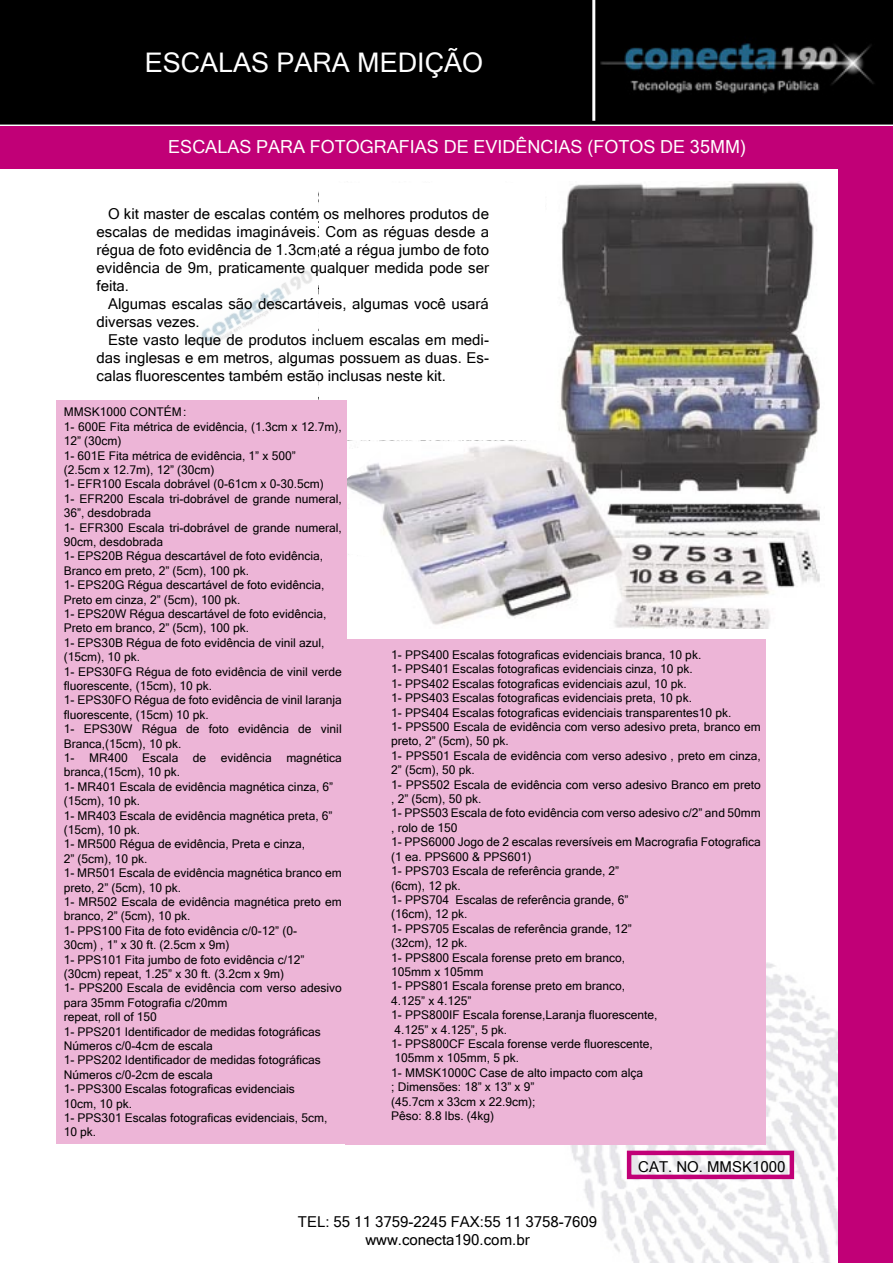
<style>
.page{position:relative;width:893px;height:1263px;background:#fff}
.page>*{position:absolute;margin:0;border:0;box-sizing:border-box;transform-origin:0 0}
.t1{font:27px "Microsoft Sans Serif";color:#fff}
.t2{font:18px "Microsoft Sans Serif";color:#fff}
.t3{font:15px/18px "Microsoft Sans Serif";color:#000;text-align:justify}
.t4{font:12px/14.4px "Microsoft Sans Serif";color:#000}
</style>
<div class="page">
<img style="left:0;top:0;width:892px;height:1263px">
<img style="left:172px;top:247px;width:147px;height:124px">
<hr style="left:592px;top:0;width:3px;height:121px;background:#fff">
<div style="left:0;top:126px;width:893px;height:42px;background:#c10077"></div>
<div style="left:839px;top:168px;width:54px;height:1095px;background:#c10077"></div>
<img style="left:319px;top:182px;width:506px;height:446px">
<div style="left:319px;top:183px;width:226px;height:257px;background:#fff"></div>
<svg style="left:346px;top:445px;width:51px;height:117px"></svg>
<div style="left:56px;top:400px;width:290px;height:744px;background:#edb5d7"></div>
<div style="left:346px;top:639px;width:420px;height:505px;background:#edb5d7"></div>
<div style="left:627px;top:1151px;width:167px;height:28px;border:4px solid #c10077"></div>
<h1 class="t1" style="left:145px;top:47px;width:340px">ESCALAS PARA MEDIÇÃO</h1>
<h2 class="t2" style="left:168px;top:136px;width:579px">ESCALAS PARA FOTOGRAFIAS DE EVIDÊNCIAS (FOTOS DE 35MM)</h2>
<p class="t3" style="left:97px;top:205px;width:394px;text-indent:11px">O kit master de escalas contém os melhores produtos de escalas de medidas imagináveis. Com as réguas desde a régua de foto evidência de 1.3cm até a régua jumbo de foto evidência de 9m, praticamente qualquer medida pode ser feita.</p>
<p class="t3" style="left:97px;top:295px;width:394px;text-indent:11px">Algumas escalas são descartáveis, algumas você usará diversas vezes.</p>
<p class="t3" style="left:97px;top:331px;width:394px;text-indent:11px">Este vasto leque de produtos incluem escalas em medi&shy;das inglesas e em metros, algumas possuem as duas. Es&shy;calas fluorescentes também estão inclusas neste kit.</p>
<p class="t4" style="left:64px;top:405px;width:279px">MMSK1000 CONTÉM:<br>1- 600E Fita métrica de evidência, (1.3cm x 12.7m), 12” (30cm)<br>1- 601E Fita métrica de evidência, 1” x 500”<br>(2.5cm x 12.7m), 12” (30cm)<br>1- EFR100 Escala dobrável (0-61cm x 0-30.5cm)<br>1- EFR200 Escala tri-dobrável de grande numeral, 36”, desdobrada<br>1- EFR300 Escala tri-dobrável de grande numeral, 90cm, desdobrada<br>1- EPS20B Régua descartável de foto evidência, Branco em preto, 2” (5cm), 100 pk.<br>1- EPS20G Régua descartável de foto evidência, Preto em cinza, 2” (5cm), 100 pk.<br>1- EPS20W Régua descartável de foto evidência, Preto em branco, 2” (5cm), 100 pk.<br>1- EPS30B Régua de foto evidência de vinil azul, (15cm), 10 pk.<br>1- EPS30FG Régua de foto evidência de vinil verde fluorescente, (15cm), 10 pk.<br>1- EPS30FO Régua de foto evidência de vinil laranja fluorescente, (15cm) 10 pk.<br>1- EPS30W Régua de foto evidência de vinil Branca,(15cm), 10 pk.<br>1- MR400 Escala de evidência magnética branca,(15cm), 10 pk.<br>1- MR401 Escala de evidência magnética cinza, 6” (15cm), 10 pk.<br>1- MR403 Escala de evidência magnética preta, 6” (15cm), 10 pk.<br>1- MR500 Régua de evidência, Preta e cinza,<br>2” (5cm), 10 pk.<br>1- MR501 Escala de evidência magnética branco em preto, 2” (5cm), 10 pk.<br>1- MR502 Escala de evidência magnética preto em branco, 2” (5cm), 10 pk.<br>1- PPS100 Fita de foto evidência c/0-12” (0-<br>30cm) , 1” x 30 ft. (2.5cm x 9m)<br>1- PPS101 Fita jumbo de foto evidência c/12” (30cm) repeat, 1.25” x 30 ft. (3.2cm x 9m)<br>1- PPS200 Escala de evidência com verso adesivo para 35mm Fotografia c/20mm<br>repeat, roll of 150<br>1- PPS201 Identificador de medidas fotográficas Números c/0-4cm de escala<br>1- PPS202 Identificador de medidas fotográficas Números c/0-2cm de escala<br>1- PPS300 Escalas fotograficas evidenciais<br>10cm, 10 pk.<br>1- PPS301 Escalas fotograficas evidenciais, 5cm, 10 pk.</p>
<p class="t4" style="left:391px;top:648px;width:371px">1- PPS400 Escalas fotograficas evidenciais branca, 10 pk.<br>1- PPS401 Escalas fotograficas evidenciais cinza, 10 pk.<br>1- PPS402 Escalas fotograficas evidenciais azul, 10 pk.<br>1- PPS403 Escalas fotograficas evidenciais preta, 10 pk.<br>1- PPS404 Escalas fotograficas evidenciais transparentes10 pk.<br>1- PPS500 Escala de evidência com verso adesivo preta, branco em preto, 2” (5cm), 50 pk.<br>1- PPS501 Escala de evidência com verso adesivo , preto em cinza, 2” (5cm), 50 pk.<br>1- PPS502 Escala de evidência com verso adesivo Branco em preto , 2” (5cm), 50 pk.<br>1- PPS503 Escala de foto evidência com verso adesivo c/2” and 50mm , rolo de 150<br>1- PPS6000 Jogo de 2 escalas reversíveis em Macrografia Fotografica (1 ea. PPS600 &amp; PPS601)<br>1- PPS703 Escala de referência grande, 2”<br>(6cm), 12 pk.<br>1- PPS704 Escalas de referência grande, 6”<br>(16cm), 12 pk.<br>1- PPS705 Escalas de referência grande, 12”<br>(32cm), 12 pk.<br>1- PPS800 Escala forense preto em branco,<br>105mm x 105mm<br>1- PPS801 Escala forense preto em branco,<br>4.125” x 4.125”<br>1- PPS800IF Escala forense,Laranja fluorescente,<br>4.125” x 4.125”, 5 pk.<br>1- PPS800CF Escala forense verde fluorescente,<br>105mm x 105mm, 5 pk.<br>1- MMSK1000C Case de alto impacto com alça<br>; Dimensões: 18” x 13” x 9”<br>(45.7cm x 33cm x 22.9cm);<br>Pêso: 8.8 lbs. (4kg)</p>
<p class="t3" style="left:638px;top:1158px;width:149px">CAT. NO. MMSK1000</p>
<p class="t3" style="left:298px;top:1213px;width:301px;text-align:center">TEL: 55 11 3759-2245 FAX:55 11 3758-7609 www.conecta190.com.br</p>
</div>
